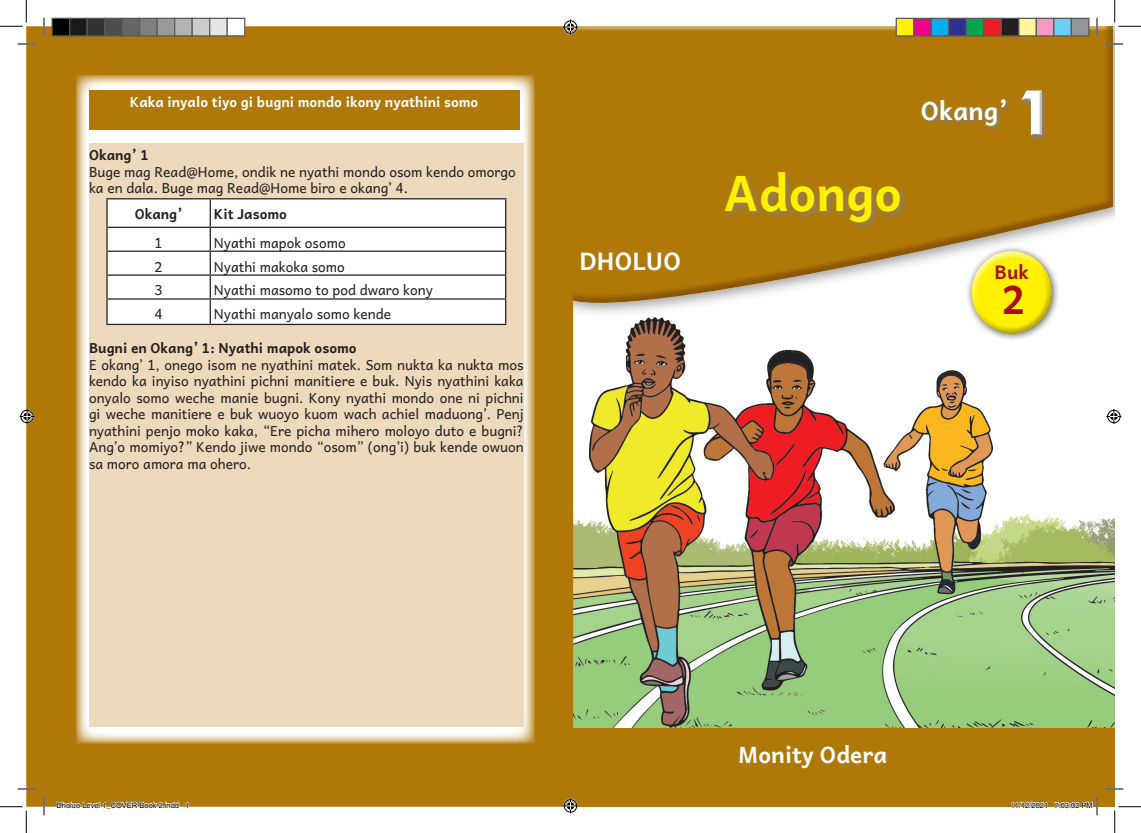
<style>
.page{position:relative;width:1141px;height:833px;background:#fff}
.page>*{position:absolute;margin:0;border:0;box-sizing:border-box;transform-origin:0 0}
.t1{font:700 63.75px "Futura BT";color:#fff}
.t2{font:700 48.75px "Andika New Basic";color:#fff101}
.t3{font:700 38.75px "Andika New Basic";color:#a70d13}
.t4{font:700 25px "Andika New Basic";color:#fff}
.t5{font:700 24.12px "Andika New Basic";color:#fff}
.t6{font:700 22.5px "Andika New Basic";color:#fff}
.t7{font:700 18.75px "Andika New Basic";color:#a70d13}
.t8{font:13.75px/16.5px "Andika New Basic";color:#231f20}
.t9{font:700 13.75px "Andika New Basic";color:#231f20}
.t10{font:700 13.75px "Andika New Basic";color:#fff}
.t11{font:7.5px "Helvetica";color:#000}
</style>
<div class="page">
<img style="left:573px;top:318px;width:541px;height:410px">
<div style="left:553px;top:26px;width:561px;height:292px;background:#231f20;opacity:.42"></div>
<div style="left:559px;top:26px;width:554px;height:278px;background:#bba532;opacity:.75"></div>
<div style="left:26px;top:26px;width:547px;height:780px;background:#b07807"></div>
<svg style="left:76px;top:75px;width:459px;height:668px"></svg>
<div style="left:573px;top:728px;width:541px;height:78px;background:#b07807"></div>
<div style="left:89px;top:143px;width:434px;height:583px;background:#edd9bb"></div>
<div style="left:108px;top:199px;width:397px;height:124px;background:#fff"></div>
<hr style="left:106px;top:198px;width:104px;height:1px;background:#231f20">
<hr style="left:106px;top:199px;width:2px;height:27px;background:#231f20">
<hr style="left:210px;top:198px;width:296px;height:1px;background:#231f20">
<hr style="left:106px;top:226px;width:104px;height:2px;background:#231f20">
<hr style="left:106px;top:228px;width:2px;height:22px;background:#231f20">
<hr style="left:210px;top:226px;width:296px;height:2px;background:#231f20">
<hr style="left:106px;top:250px;width:104px;height:2px;background:#231f20">
<hr style="left:106px;top:252px;width:2px;height:22px;background:#231f20">
<hr style="left:210px;top:250px;width:296px;height:2px;background:#231f20">
<hr style="left:106px;top:274px;width:104px;height:1px;background:#231f20">
<hr style="left:106px;top:275px;width:2px;height:23px;background:#231f20">
<hr style="left:210px;top:274px;width:296px;height:1px;background:#231f20">
<hr style="left:106px;top:298px;width:104px;height:1px;background:#231f20">
<hr style="left:106px;top:299px;width:2px;height:24px;background:#231f20">
<hr style="left:210px;top:298px;width:296px;height:1px;background:#231f20">
<svg style="left:210px;top:199px;width:1px;height:124px"></svg>
<svg style="left:505px;top:199px;width:1px;height:124px"></svg>
<hr style="left:106px;top:323px;width:104px;height:2px;background:#231f20">
<hr style="left:210px;top:323px;width:296px;height:2px;background:#231f20">
<div style="left:89px;top:90px;width:430px;height:39px;background:#b07807"></div>
<div style="left:965px;top:245px;width:95px;height:97px;background:#231f20;opacity:.75"></div>
<div style="left:969px;top:250px;width:82px;height:65px;background:#fff;opacity:.75"></div>
<div style="left:971px;top:263px;width:81px;height:72px;background:#231f20;opacity:.3"></div>
<div style="left:721px;top:169px;width:189px;height:63px;background:#828487;opacity:.75"></div>
<div style="left:1019px;top:88px;width:29px;height:54px;background:#828487;opacity:.75"></div>
<div style="left:1017px;top:88px;width:27px;height:48px;background:#b07807"></div>
<div style="left:1017px;top:89px;width:27px;height:49px;background:#231f20;opacity:.75"></div>
<div style="left:919px;top:96px;width:93px;height:36px;background:#828487;opacity:.75"></div>
<svg style="left:18px;top:43px;width:18px;height:2px"></svg>
<svg style="left:1104px;top:43px;width:19px;height:2px"></svg>
<svg style="left:18px;top:787px;width:18px;height:2px"></svg>
<svg style="left:1104px;top:787px;width:19px;height:2px"></svg>
<svg style="left:43px;top:18px;width:2px;height:18px"></svg>
<svg style="left:43px;top:796px;width:2px;height:18px"></svg>
<svg style="left:1096px;top:18px;width:1px;height:18px"></svg>
<svg style="left:0;top:0;width:27px;height:27px"></svg>
<svg style="left:0;top:806px;width:27px;height:26px"></svg>
<svg style="left:1114px;top:0;width:26px;height:27px"></svg>
<svg style="left:1114px;top:806px;width:26px;height:26px"></svg>
<svg style="left:563px;top:20px;width:15px;height:15px"></svg>
<svg style="left:563px;top:797px;width:15px;height:15px"></svg>
<svg style="left:20px;top:409px;width:15px;height:15px"></svg>
<svg style="left:1106px;top:409px;width:15px;height:15px"></svg>
<div style="left:52px;top:18px;width:18px;height:18px;background:#000"></div>
<div style="left:51px;top:18px;width:19px;height:18px;border:1px solid #595959"></div>
<div style="left:70px;top:18px;width:17px;height:18px;background:#1a1a1a"></div>
<div style="left:69px;top:18px;width:19px;height:18px;border:1px solid #595959"></div>
<div style="left:87px;top:18px;width:18px;height:18px;background:#333"></div>
<div style="left:86px;top:18px;width:19px;height:18px;border:1px solid #595959"></div>
<div style="left:105px;top:18px;width:17px;height:18px;background:#4d4d4d"></div>
<div style="left:104px;top:18px;width:19px;height:18px;border:1px solid #595959"></div>
<div style="left:122px;top:18px;width:18px;height:18px;background:#666"></div>
<div style="left:121px;top:18px;width:19px;height:18px;border:1px solid #595959"></div>
<div style="left:140px;top:18px;width:17px;height:18px;background:#808080"></div>
<div style="left:139px;top:18px;width:19px;height:18px;border:1px solid #595959"></div>
<div style="left:157px;top:18px;width:18px;height:18px;background:#999"></div>
<div style="left:156px;top:18px;width:19px;height:18px;border:1px solid #595959"></div>
<div style="left:175px;top:18px;width:17px;height:18px;background:#b3b3b3"></div>
<div style="left:174px;top:18px;width:19px;height:18px;border:1px solid #595959"></div>
<div style="left:192px;top:18px;width:18px;height:18px;background:#ccc"></div>
<div style="left:191px;top:18px;width:19px;height:18px;border:1px solid #595959"></div>
<div style="left:210px;top:18px;width:17px;height:18px;background:#e6e6e6"></div>
<div style="left:209px;top:18px;width:19px;height:18px;border:1px solid #595959"></div>
<div style="left:227px;top:18px;width:18px;height:18px;background:#fff"></div>
<div style="left:226px;top:18px;width:19px;height:18px;border:1px solid #595959"></div>
<div style="left:896px;top:18px;width:17px;height:18px;background:#fff101"></div>
<div style="left:895px;top:18px;width:19px;height:18px;border:1px solid #595959"></div>
<div style="left:913px;top:18px;width:18px;height:18px;background:#ed028c"></div>
<div style="left:913px;top:18px;width:18px;height:18px;border:1px solid #595959"></div>
<div style="left:931px;top:18px;width:17px;height:18px;background:#00aeef"></div>
<div style="left:930px;top:18px;width:19px;height:18px;border:1px solid #595959"></div>
<div style="left:948px;top:18px;width:18px;height:18px;background:#2e3092"></div>
<div style="left:948px;top:18px;width:18px;height:18px;border:1px solid #595959"></div>
<div style="left:966px;top:18px;width:17px;height:18px;background:#00a54f"></div>
<div style="left:965px;top:18px;width:19px;height:18px;border:1px solid #595959"></div>
<div style="left:983px;top:18px;width:18px;height:18px;background:#ee1d23"></div>
<div style="left:983px;top:18px;width:18px;height:18px;border:1px solid #595959"></div>
<div style="left:1001px;top:18px;width:17px;height:18px;background:#231f20"></div>
<div style="left:1000px;top:18px;width:19px;height:18px;border:1px solid #595959"></div>
<div style="left:1018px;top:18px;width:18px;height:18px;background:#fff79a"></div>
<div style="left:1018px;top:18px;width:18px;height:18px;border:1px solid #595959"></div>
<div style="left:1036px;top:18px;width:17px;height:18px;background:#f499c2"></div>
<div style="left:1035px;top:18px;width:19px;height:18px;border:1px solid #595959"></div>
<div style="left:1053px;top:18px;width:18px;height:18px;background:#6bcff6"></div>
<div style="left:1053px;top:18px;width:18px;height:18px;border:1px solid #595959"></div>
<div style="left:1071px;top:18px;width:17px;height:18px;background:#939598"></div>
<div style="left:1070px;top:18px;width:19px;height:18px;border:1px solid #595959"></div>
<svg style="left:57px;top:801px;width:122px;height:6px"></svg>
<svg style="left:1010px;top:801px;width:37px;height:6px"></svg>
<svg style="left:1054px;top:796px;width:43px;height:18px"></svg>
<p class="t10" style="left:130px;top:89px;width:350px">Kaka inyalo tiyo gi bugni mondo ikony nyathini somo</p>
<p class="t9" style="left:89px;top:142px;width:61px">Okang’ 1</p>
<p class="t8" style="left:89px;top:161px;width:428px">Buge mag Read@Home, ondik ne nyathi mondo osom kendo omorgo ka en dala. Buge mag Read@Home biro e okang’ 4.</p>
<p class="t9" style="left:135px;top:201px;width:49px">Okang’</p>
<p class="t9" style="left:214px;top:201px;width:75px">Kit Jasomo</p>
<p class="t8" style="left:155px;top:232px;width:10px">1</p>
<p class="t8" style="left:214px;top:232px;width:133px">Nyathi mapok osomo</p>
<p class="t8" style="left:155px;top:256px;width:10px">2</p>
<p class="t8" style="left:214px;top:256px;width:133px">Nyathi makoka somo</p>
<p class="t8" style="left:155px;top:280px;width:10px">3</p>
<p class="t8" style="left:214px;top:280px;width:221px">Nyathi masomo to pod dwaro kony</p>
<p class="t8" style="left:155px;top:304px;width:10px">4</p>
<p class="t8" style="left:214px;top:304px;width:179px">Nyathi manyalo somo kende</p>
<p class="t9" style="left:89px;top:335px;width:269px">Bugni en Okang’ 1: Nyathi mapok osomo</p>
<p class="t8" style="left:89px;top:354px;width:436px;text-align:justify">E okang’ 1, onego isom ne nyathini matek. Som nukta ka nukta mos kendo ka inyiso nyathini pichni manitiere e buk. Nyis nyathini kaka onyalo somo weche manie bugni. Kony nyathi mondo one ni pichni gi weche manitiere e buk wuoyo kuom wach achiel maduong’. Penj nyathini penjo moko kaka, “Ere picha mihero moloyo duto e bugni?<br>Ang’o momiyo?” Kendo jiwe mondo “osom” (ong’i) buk kende owuon sa moro amora ma ohero.</p>
<p class="t5" style="left:579px;top:239px;width:103px">DHOLUO</p>
<p class="t2" style="left:723px;top:148px;width:180px">Adongo</p>
<p class="t4" style="left:920px;top:87px;width:88px">Okang’</p>
<h1 class="t1" style="left:1015px;top:74px;width:41px">1</h1>
<p class="t7" style="left:994px;top:255px;width:36px">Buk</p>
<p class="t3" style="left:1002px;top:264px;width:24px">2</p>
<p class="t6" style="left:738px;top:733px;width:150px">Monity Odera</p>
<p class="t11" style="left:56px;top:800px;width:134px">Dholuo Level 1_COVER Book 2.indd 1</p>
<p class="t11" style="left:1010px;top:800px;width:84px">11/12/2021 7:03:02 PM</p>
</div>
